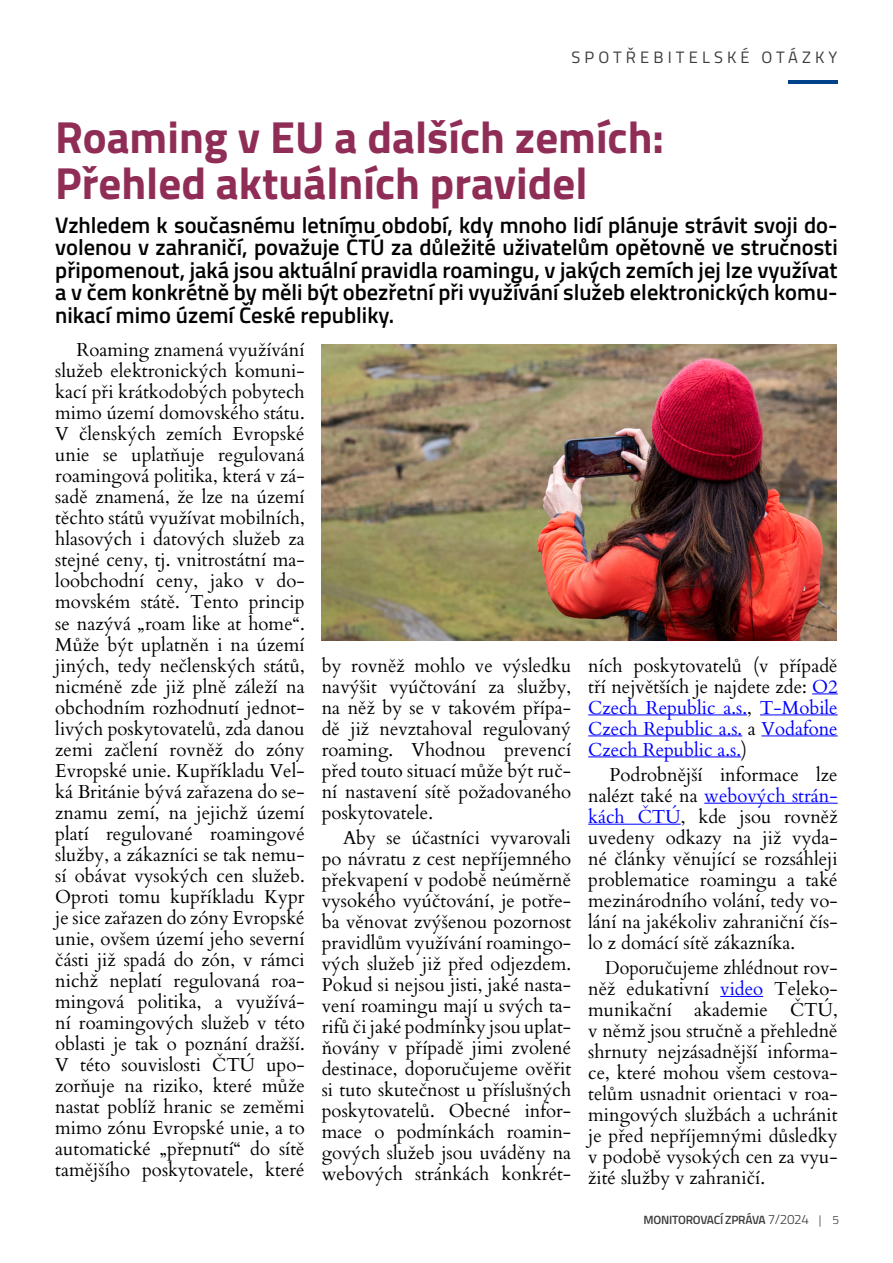
<style>
.page{position:relative;width:893px;height:1263px;background:#fff}
.page>*{position:absolute;margin:0;border:0;box-sizing:border-box;transform-origin:0 0}
.t1{font:700 45px/46.5px "Titillium";color:#8f2d56}
.t2{font:600 22.5px/22.5px "Titillium";color:#000;text-align:justify}
.t3{font:18.75px/21px "Cardo";color:#000;text-align:justify}
.t4{font:18.75px/21px "Cardo";color:#000;scale:.95 1}
.t5{font:18.75px/21px "Cardo";color:#00f;text-align:justify}
.t6{font:16.5px "Titillium";letter-spacing:.25em;color:#3c3c3b}
.t7{font:600 12px "Titillium";letter-spacing:-.02em;color:#3c3c3b}
.s1{color:#000}
.s2{color:#00f}
.s3{font-weight:300;font-size:13.5px}
.s4{font-weight:300}
</style>
<div class="page">
<hr style="left:788px;top:80px;width:50px;height:4px;background:#004289">
<svg style="left:812px;top:693px;width:26px;height:1px"></svg>
<hr style="left:588px;top:714px;width:159px;height:1px;background:#00f">
<hr style="left:760px;top:714px;width:78px;height:1px;background:#00f">
<hr style="left:588px;top:735px;width:154px;height:1px;background:#00f">
<hr style="left:761px;top:735px;width:77px;height:1px;background:#00f">
<hr style="left:588px;top:756px;width:153px;height:1px;background:#00f">
<hr style="left:704px;top:803px;width:134px;height:1px;background:#00f">
<hr style="left:588px;top:824px;width:93px;height:1px;background:#00f">
<hr style="left:720px;top:996px;width:43px;height:1px;background:#00f">
<img style="left:322px;top:344px;width:514px;height:296px">
<p class="t6" style="left:571px;top:46px;width:268px">SPOTŘEBITELSKÉ OTÁZKY</p>
<h1 class="t1" style="left:55px;top:111px;width:610px">Roaming v EU a dalších zemích:<br>Přehled aktuálních pravidel</h1>
<p class="t2" style="left:55px;top:212px;width:784px">Vzhledem k současnému letnímu období, kdy mnoho lidí plánuje strávit svoji do&shy;volenou v zahraničí, považuje ČTÚ za důležité uživatelům opětovně ve stručnosti připomenout, jaká jsou aktuální pravidla roamingu, v jakých zemích jej lze využívat a v čem konkrétně by měli být obezřetní při využívání služeb elektronických komu&shy;nikací mimo území České republiky.</p>
<p class="t3" style="left:55px;top:339px;width:251px;text-indent:21px">Roaming znamená využívání služeb elektronických komuni&shy;kací při krátkodobých pobytech mimo území domovského státu.<br>V členských zemích Evropské unie se uplatňuje regulovaná roamingová politika, která v zá&shy;sadě znamená, že lze na území těchto států využívat mobilních, hlasových i datových služeb za stejné ceny, tj. vnitrostátní ma&shy;loobchodní ceny, jako v do&shy;movském státě. Tento princip se nazývá „roam like at home“.<br>Může být uplatněn i na území jiných, tedy nečlenských států, nicméně zde již plně záleží na obchodním rozhodnutí jednot&shy;livých poskytovatelů, zda danou zemi začlení rovněž do zóny Evropské unie. Kupříkladu Vel&shy;ká Británie bývá zařazena do se&shy;znamu zemí, na jejichž území platí regulované roamingové služby, a zákazníci se tak nemu&shy;sí obávat vysokých cen služeb.<br>Oproti tomu kupříkladu Kypr je sice zařazen do zóny Evropské unie, ovšem území jeho severní části již spadá do zón, v rámci nichž neplatí regulovaná roa&shy;mingová politika, a využívá&shy;ní roamingových služeb v této oblasti je tak o poznání dražší.<br>V této souvislosti ČTÚ upo&shy;zorňuje na riziko, které může nastat poblíž hranic se zeměmi mimo zónu Evropské unie, a to automatické „přepnutí“ do sítě tamějšího poskytovatele, které</p>
<p class="t5" style="left:588px;top:654px;width:251px"><span class="s1">ních poskytovatelů (v případě tří největších je najdete zde:</span> O2<br>Czech Republic a.s.<span class="s1">,</span> T-Mobile Czech Republic a.s. <span class="s1">a</span> Vodafone Czech Republic a.s.<span class="s1">)</span></p>
<p class="t3" style="left:588px;top:763px;width:251px;text-indent:21px">Podrobnější informace lze nalézt také na <span class="s2">webových strán&shy;kách ČTÚ</span>, kde jsou rovněž uvedeny odkazy na již vyda&shy;né články věnující se rozsáhleji problematice roamingu a také mezinárodního volání, tedy vo&shy;lání na jakékoliv zahraniční čís&shy;lo z domácí sítě zákazníka.</p>
<p class="t4" style="left:588px;top:956px;width:264px;text-indent:17px">Doporučujeme zhlédnout rov-- něž edukativní <span class="s2">video</span> Teleko&shy;munikační akademie ČTÚ, v němž jsou stručně a přehledně shrnuty nejzásadnější informa&shy;ce, které mohou všem cestova&shy;telům usnadnit orientaci v roa&shy;mingových službách a uchránit je před nepříjemnými důsledky v podobě vysokých cen za vyu&shy;žité služby v zahraničí.</p>
<p class="t3" style="left:322px;top:654px;width:251px">by rovněž mohlo ve výsledku navýšit vyúčtování za služby, na něž by se v takovém přípa&shy;dě již nevztahoval regulovaný roaming. Vhodnou prevencí před touto situací může být ruč&shy;ní nastavení sítě požadovaného poskytovatele.</p>
<p class="t3" style="left:322px;top:826px;width:251px;text-indent:21px">Aby se účastníci vyvarovali po návratu z cest nepříjemného překvapení v podobě neúměrně vysokého vyúčtování, je potře&shy;ba věnovat zvýšenou pozornost pravidlům využívání roamingo&shy;vých služeb již před odjezdem.<br>Pokud si nejsou jisti, jaké nasta&shy;vení roamingu mají u svých ta&shy;rifů či jaké podmínky jsou uplat&shy;ňovány v případě jimi zvolené destinace, doporučujeme ověřit si tuto skutečnost u příslušných poskytovatelů. Obecné infor&shy;mace o podmínkách roamin&shy;gových služeb jsou uváděny na webových stránkách konkrét-</p>
<p class="t7" style="left:643px;top:1211px;width:197px">MONITOROVACÍ ZPRÁVA <span class="s3">7/2024</span> <span class="s4">| 5</span></p>
</div>
